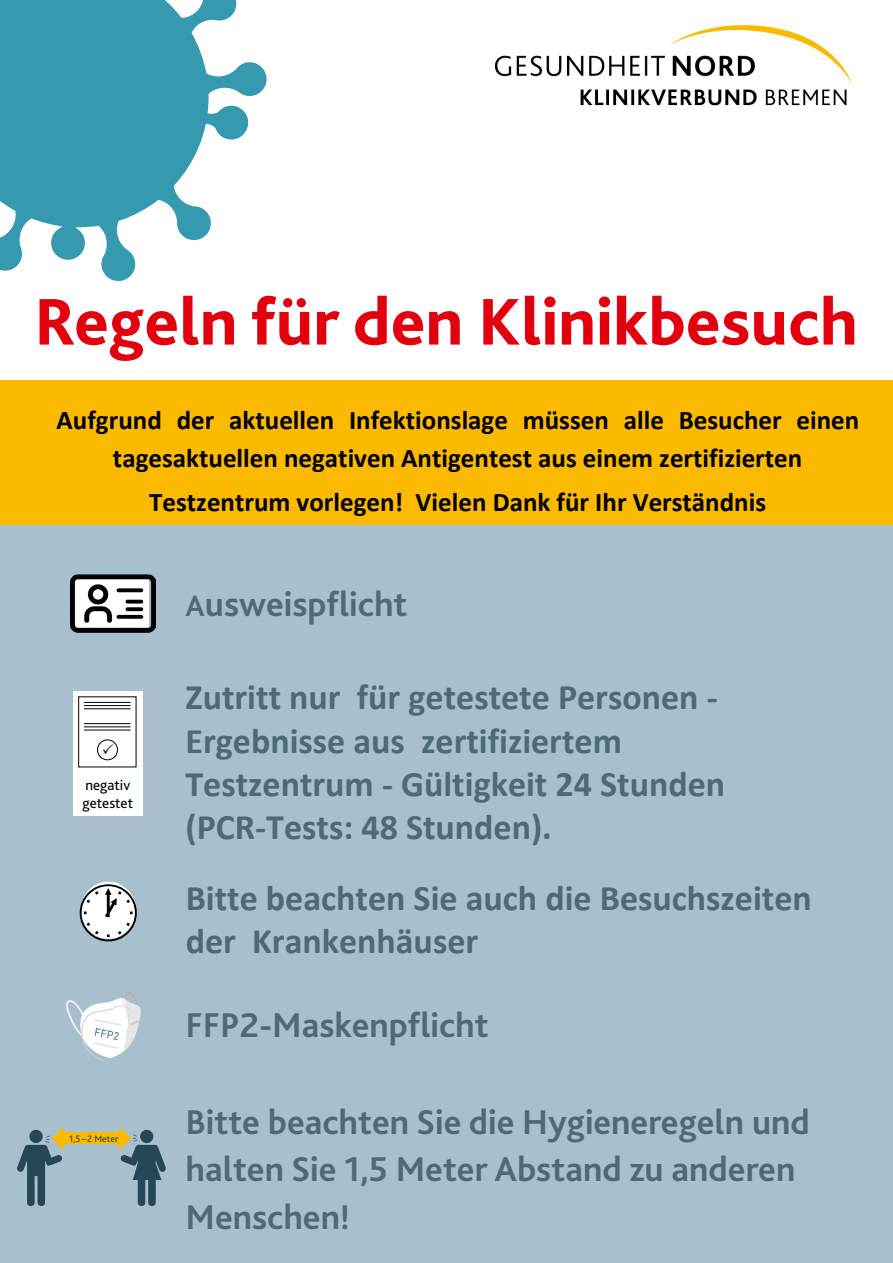
<style>
.page{position:relative;width:893px;height:1263px;background:#fff}
.page>*{position:absolute;margin:0;border:0;box-sizing:border-box;transform-origin:0 0}
.t1{font:78.97px "Wingdings";color:#000}
.t2{font:800 69px "Bliss 2";color:#e2000f}
.t3{font:700 36px/43.2px "Calibri";color:#4d6a76}
.t4{font:700 36px/47.4px "Bliss 2";color:#4d6a76}
.t5{font:700 27px/37.8px "Calibri";color:#000;text-align:center}
.t6{font:15px/18px "Bliss 2";color:#000}
.t7{font:9.75px "Bliss 2";color:#264755}
.s1{font-size:30.75px}
</style>
<div class="page">
<div style="left:0;top:510px;width:893px;height:753px;background:#a8c0ce"></div>
<svg style="left:0;top:0;width:267px;height:281px;fill:#359ab0"></svg>
<div style="left:0;top:381px;width:893px;height:144px;background:#fbb900"></div>
<div style="left:62px;top:1133px;width:61px;height:11px;background:#fbb900"></div>
<svg style="left:119px;top:1126px;width:47px;height:80px"></svg>
<svg style="left:17px;top:1127px;width:47px;height:79px"></svg>
<svg style="left:66px;top:992px;width:75px;height:70px"></svg>
<div style="left:81px;top:882px;width:55px;height:57px;background:#fff;border-radius:50%"></div>
<img style="left:71px;top:574px;width:84px;height:59px">
<div style="left:73px;top:691px;width:70px;height:124px;background:#fff"></div>
<hr style="left:84px;top:702px;width:46px;height:1px;background:#000">
<hr style="left:84px;top:705px;width:46px;height:1px;background:#000">
<hr style="left:84px;top:709px;width:46px;height:1px;background:#000">
<hr style="left:84px;top:723px;width:46px;height:1px;background:#000">
<hr style="left:84px;top:727px;width:46px;height:1px;background:#000">
<hr style="left:84px;top:730px;width:46px;height:1px;background:#000">
<div style="left:97px;top:739px;width:21px;height:21px;border:1px solid #000;border-radius:50%"></div>
<img style="left:494px;top:25px;width:358px;height:81px">
<h2 class="t2" style="left:34px;top:279px;width:825px">Regeln für den Klinikbesuch</h2>
<p class="t5" style="left:57px;top:401px;width:804px">Aufgrund der aktuellen Infektionslage müssen alle Besucher einen tagesaktuellen negativen Antigentest aus einem zertifizierten</p>
<p class="t5" style="left:149px;top:483px;width:618px">Testzentrum vorlegen! Vielen Dank für Ihr Verständnis</p>
<p class="t6" style="left:82px;top:776px;width:52px">negativ getestet</p>
<h1 class="t1" style="left:73px;top:870px;width:72px">•</h1>
<p class="t7" style="left:69px;top:1132px;width:51px">1,5–2 Meter</p>
<p class="t4" style="left:185px;top:579px;width:223px"><span class="s1">A</span>usweispflicht</p>
<p class="t3" style="left:185px;top:676px;width:541px">Zutritt nur für getestete Personen -<br>Ergebnisse aus zertifiziertem<br>Testzentrum - Gültigkeit 24 Stunden (PCR-Tests: 48 Stunden).</p>
<p class="t3" style="left:186px;top:876px;width:628px">Bitte beachten Sie auch die Besuchszeiten der Krankenhäuser</p>
<p class="t4" style="left:185px;top:1000px;width:305px">FFP2-Maskenpflicht</p>
<p class="t4" style="left:185px;top:1097px;width:626px">Bitte beachten Sie die Hygieneregeln und halten Sie 1,5 Meter Abstand zu anderen<br>Menschen!</p>
</div>
